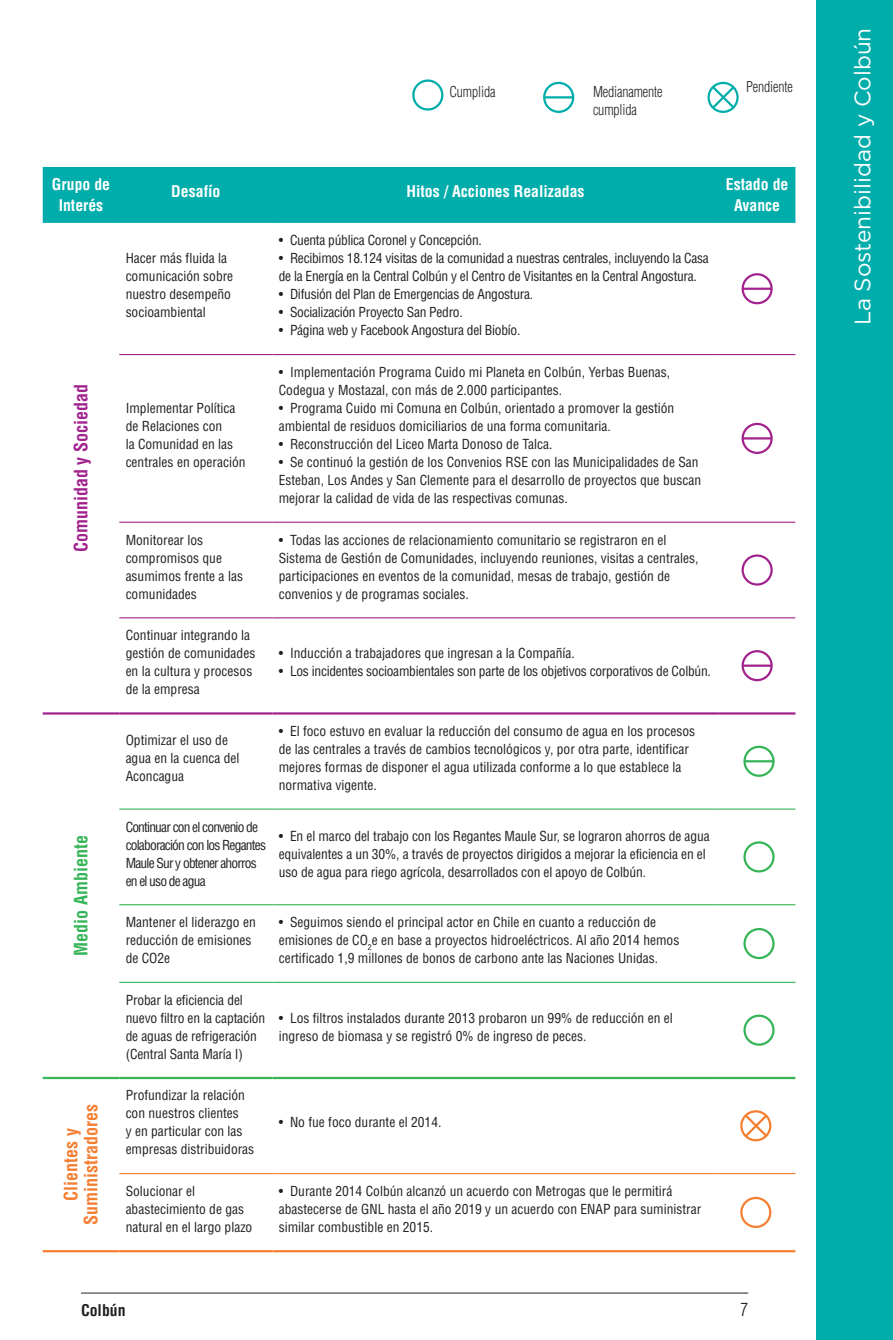
<style>
.page{position:relative;width:893px;height:1340px;background:#fff}
.page>*{position:absolute;margin:0;border:0;box-sizing:border-box;transform-origin:0 0}
.t1{font:22.5px "Gotham";color:#fff}
.Celda_cabecera_Rp{font:700 condensed 18px/20.2px "Helvetica LT Std";color:#f47f32;text-align:center}
.Celda_cabecera_Rp-2{font:700 condensed 18px "Helvetica LT Std";color:#a2238e}
.Celda_cabecera_Rp-3{font:700 condensed 18px "Helvetica LT Std";color:#36b558}
.t2{font:300 condensed 18px "Helvetica LT Std";color:#231f20}
.Celda_cabecera_Rp-4{font:700 condensed 15.75px/20.2px "Helvetica LT Std";color:#fff;text-align:center}
.t3{font:700 condensed 15.75px "Helvetica LT Std";color:#231f20}
.Nota{font:300 condensed 14.62px "Helvetica LT Std";letter-spacing:-.01em;color:#231f20;scale:.95 1}
.Celda_Txt{font:condensed 13.5px/18px "Helvetica LT Std";color:#231f20}
.Celda_Txt-2{font:condensed 13.5px/18px "Helvetica LT Std";letter-spacing:-.02em;color:#231f20}
.Celda_Txt-3{font:condensed 13.5px/18px "Helvetica LT Std";letter-spacing:-.06em;color:#231f20}
</style>
<div class="page">
<hr style="left:81px;top:1292px;width:667px;height:1px;background:#231f20">
<div style="left:816px;top:0;width:77px;height:1339px;background:#00adab"></div>
<div style="left:43px;top:167px;width:752px;height:56px;background:#00adab"></div>
<hr style="left:43px;top:712px;width:76px;height:2px;background:#a2238e">
<hr style="left:119px;top:354px;width:153px;height:1px;background:#a2238e">
<hr style="left:272px;top:354px;width:447px;height:1px;background:#a2238e">
<hr style="left:719px;top:354px;width:76px;height:1px;background:#a2238e">
<hr style="left:119px;top:521px;width:153px;height:2px;background:#a2238e">
<hr style="left:272px;top:521px;width:447px;height:2px;background:#a2238e">
<hr style="left:719px;top:521px;width:76px;height:2px;background:#a2238e">
<hr style="left:119px;top:617px;width:153px;height:1px;background:#a2238e">
<hr style="left:272px;top:617px;width:447px;height:1px;background:#a2238e">
<hr style="left:719px;top:617px;width:76px;height:1px;background:#a2238e">
<hr style="left:119px;top:712px;width:153px;height:2px;background:#a2238e">
<hr style="left:272px;top:712px;width:447px;height:2px;background:#a2238e">
<hr style="left:719px;top:712px;width:76px;height:2px;background:#a2238e">
<hr style="left:43px;top:1076px;width:76px;height:3px;background:#36b558">
<hr style="left:119px;top:808px;width:153px;height:1px;background:#36b558">
<hr style="left:272px;top:808px;width:447px;height:1px;background:#36b558">
<hr style="left:719px;top:808px;width:76px;height:1px;background:#36b558">
<hr style="left:119px;top:904px;width:153px;height:1px;background:#36b558">
<hr style="left:272px;top:904px;width:447px;height:1px;background:#36b558">
<hr style="left:719px;top:904px;width:76px;height:1px;background:#36b558">
<hr style="left:119px;top:981px;width:153px;height:1px;background:#36b558">
<hr style="left:272px;top:981px;width:447px;height:1px;background:#36b558">
<hr style="left:719px;top:981px;width:76px;height:1px;background:#36b558">
<hr style="left:119px;top:1076px;width:153px;height:3px;background:#36b558">
<hr style="left:272px;top:1076px;width:447px;height:3px;background:#36b558">
<hr style="left:719px;top:1076px;width:76px;height:3px;background:#36b558">
<hr style="left:43px;top:1250px;width:76px;height:2px;background:#f47f32">
<hr style="left:119px;top:1173px;width:153px;height:1px;background:#f47f32">
<hr style="left:272px;top:1173px;width:447px;height:1px;background:#f47f32">
<hr style="left:719px;top:1173px;width:76px;height:1px;background:#f47f32">
<hr style="left:119px;top:1250px;width:153px;height:2px;background:#f47f32">
<hr style="left:272px;top:1250px;width:447px;height:2px;background:#f47f32">
<hr style="left:719px;top:1250px;width:76px;height:2px;background:#f47f32">
<div style="left:741px;top:273px;width:32px;height:31px;border:2px solid #a2238e;border-radius:50%"></div>
<hr style="left:743px;top:287px;width:28px;height:3px;background:#a2238e">
<div style="left:741px;top:423px;width:32px;height:31px;border:2px solid #a2238e;border-radius:50%"></div>
<hr style="left:743px;top:437px;width:28px;height:2px;background:#a2238e">
<div style="left:741px;top:554px;width:32px;height:31px;border:2px solid #a2238e;border-radius:50%"></div>
<div style="left:741px;top:650px;width:32px;height:31px;border:2px solid #a2238e;border-radius:50%"></div>
<hr style="left:743px;top:664px;width:28px;height:2px;background:#a2238e">
<div style="left:743px;top:745px;width:32px;height:32px;border:2px solid #36b558;border-radius:50%"></div>
<hr style="left:745px;top:760px;width:28px;height:2px;background:#36b558">
<div style="left:743px;top:841px;width:32px;height:31px;border:2px solid #36b558;border-radius:50%"></div>
<div style="left:743px;top:928px;width:32px;height:31px;border:2px solid #36b558;border-radius:50%"></div>
<div style="left:743px;top:1014px;width:32px;height:31px;border:2px solid #36b558;border-radius:50%"></div>
<div style="left:740px;top:1110px;width:31px;height:31px;border:2px solid #f47f32;border-radius:50%"></div>
<svg style="left:742px;top:1112px;width:28px;height:27px"></svg>
<div style="left:740px;top:1196px;width:31px;height:31px;border:2px solid #f47f32;border-radius:50%"></div>
<div style="left:412px;top:79px;width:31px;height:32px;border:2px solid #00adab;border-radius:50%"></div>
<div style="left:543px;top:82px;width:31px;height:31px;border:2px solid #00adab;border-radius:50%"></div>
<hr style="left:545px;top:96px;width:28px;height:2px;background:#00adab">
<div style="left:707px;top:82px;width:32px;height:31px;border:2px solid #00adab;border-radius:50%"></div>
<svg style="left:710px;top:84px;width:27px;height:27px"></svg>
<p class="Nota" style="left:449px;top:83px;width:50px">Cumplida</p>
<p class="Nota" style="left:593px;top:83px;width:75px">Medianamente</p>
<p class="Nota" style="left:746px;top:78px;width:51px">Pendiente</p>
<p class="Nota" style="left:593px;top:100px;width:48px">cumplida</p>
<p class="Celda_cabecera_Rp-4" style="left:52px;top:174px;width:60px">Grupo de<br>Interés</p>
<p class="Celda_cabecera_Rp-4" style="left:171px;top:181px;width:50px">Desafío</p>
<p class="Celda_cabecera_Rp-4" style="left:407px;top:181px;width:180px">Hitos / Acciones Realizadas</p>
<p class="Celda_cabecera_Rp-4" style="left:726px;top:174px;width:64px">Estado de<br>Avance</p>
<p class="Celda_cabecera_Rp-2" style="left:70px;top:552px;width:170px;rotate:-90deg">Comunidad y Sociedad</p>
<p class="Celda_cabecera_Rp-3" style="left:70px;top:956px;width:122px;rotate:-90deg">Medio Ambiente</p>
<p class="Celda_cabecera_Rp" style="left:61px;top:1225px;width:122px;rotate:-90deg">Clientes y<br>Suministradores</p>
<p class="Celda_Txt" style="left:126px;top:249px;width:109px">Hacer más fluida la comunicación sobre nuestro desempeño socioambiental</p>
<p class="Celda_Txt" style="left:126px;top:399px;width:121px">Implementar Política de Relaciones con<br>la Comunidad en las centrales en operación</p>
<p class="Celda_Txt-2" style="left:279px;top:231px;width:205px">• Cuenta pública Coronel y Concepción.</p>
<p class="Celda_Txt-2" style="left:279px;top:249px;width:432px">• Recibimos 18.124 visitas de la comunidad a nuestras centrales, incluyendo la Casa de la Energía en la Central Colbún y el Centro de Visitantes en la Central Angostura.</p>
<p class="Celda_Txt-2" style="left:279px;top:285px;width:256px">• Difusión del Plan de Emergencias de Angostura.</p>
<p class="Celda_Txt-2" style="left:279px;top:303px;width:186px">• Socialización Proyecto San Pedro.</p>
<p class="Celda_Txt-2" style="left:279px;top:321px;width:243px">• Página web y Facebook Angostura del Biobío.</p>
<p class="Celda_Txt" style="left:279px;top:363px;width:393px">• Implementación Programa Cuido mi Planeta en Colbún, Yerbas Buenas,<br>Codegua y Mostazal, con más de 2.000 participantes.</p>
<p class="Celda_Txt" style="left:279px;top:399px;width:397px">• Programa Cuido mi Comuna en Colbún, orientado a promover la gestión ambiental de residuos domiciliarios de una forma comunitaria.</p>
<p class="Celda_Txt" style="left:279px;top:435px;width:275px">• Reconstrucción del Liceo Marta Donoso de Talca.</p>
<p class="Celda_Txt" style="left:279px;top:453px;width:424px">• Se continuó la gestión de los Convenios RSE con las Municipalidades de San<br>Esteban, Los Andes y San Clemente para el desarrollo de proyectos que buscan mejorar la calidad de vida de las respectivas comunas.</p>
<p class="Celda_Txt" style="left:126px;top:530px;width:119px">Monitorear los compromisos que asumimos frente a las comunidades</p>
<p class="Celda_Txt" style="left:279px;top:530px;width:421px">• Todas las acciones de relacionamiento comunitario se registraron en el Sistema de Gestión de Comunidades, incluyendo reuniones, visitas a centrales, participaciones en eventos de la comunidad, mesas de trabajo, gestión de convenios y de programas sociales.</p>
<p class="Celda_Txt" style="left:126px;top:626px;width:131px">Continuar integrando la gestión de comunidades en la cultura y procesos de la empresa</p>
<p class="Celda_Txt" style="left:279px;top:644px;width:298px">• Inducción a trabajadores que ingresan a la Compañía.</p>
<p class="Celda_Txt-2" style="left:279px;top:662px;width:434px">• Los incidentes socioambientales son parte de los objetivos corporativos de Colbún.</p>
<p class="Celda_Txt" style="left:126px;top:731px;width:115px">Optimizar el uso de agua en la cuenca del<br>Aconcagua</p>
<p class="Celda_Txt" style="left:279px;top:722px;width:418px">• El foco estuvo en evaluar la reducción del consumo de agua en los procesos de las centrales a través de cambios tecnológicos y, por otra parte, identificar mejores formas de disponer el agua utilizada conforme a lo que establece la normativa vigente.</p>
<p class="Celda_Txt-3" style="left:126px;top:817px;width:142px">Continuar con el convenio de colaboración con los Regantes<br>Maule Sur y obtener ahorros en el uso de agua</p>
<p class="Celda_Txt" style="left:279px;top:826px;width:432px">• En el marco del trabajo con los Regantes Maule Sur, se lograron ahorros de agua equivalentes a un 30%, a través de proyectos dirigidos a mejorar la eficiencia en el uso de agua para riego agrícola, desarrollados con el apoyo de Colbún.</p>
<p class="Celda_Txt" style="left:126px;top:913px;width:132px">Mantener el liderazgo en reducción de emisiones de CO2e</p>
<p class="Celda_Txt" style="left:279px;top:913px;width:402px">• Seguimos siendo el principal actor en Chile en cuanto a reducción de emisiones de CO<sub>2</sub>e en base a proyectos hidroeléctricos. Al año 2014 hemos certificado 1,9 millones de bonos de carbono ante las Naciones Unidas.</p>
<p class="Celda_Txt" style="left:126px;top:990px;width:141px">Probar la eficiencia del nuevo filtro en la captación de aguas de refrigeración (Central Santa María I)</p>
<p class="Celda_Txt" style="left:279px;top:1008px;width:395px">• Los filtros instalados durante 2013 probaron un 99% de reducción en el ingreso de biomasa y se registró 0% de ingreso de peces.</p>
<p class="Celda_Txt" style="left:126px;top:1086px;width:130px">Profundizar la relación con nuestros clientes<br>y en particular con las empresas distribuidoras</p>
<p class="Celda_Txt" style="left:279px;top:1113px;width:164px">• No fue foco durante el 2014.</p>
<p class="Celda_Txt" style="left:126px;top:1182px;width:128px">Solucionar el abastecimiento de gas natural en el largo plazo</p>
<p class="Celda_Txt" style="left:279px;top:1182px;width:424px">• Durante 2014 Colbún alcanzó un acuerdo con Metrogas que le permitirá abastecerse de GNL hasta el año 2019 y un acuerdo con ENAP para suministrar similar combustible en 2015.</p>
<p class="t3" style="left:81px;top:1300px;width:46px">Colbún</p>
<h2 class="t2" style="left:740px;top:1298px;width:9px">7</h2>
<h1 class="t1" style="left:848px;top:325px;width:299px;rotate:-90deg">La Sostenibilidad y Colbún</h1>
</div>
